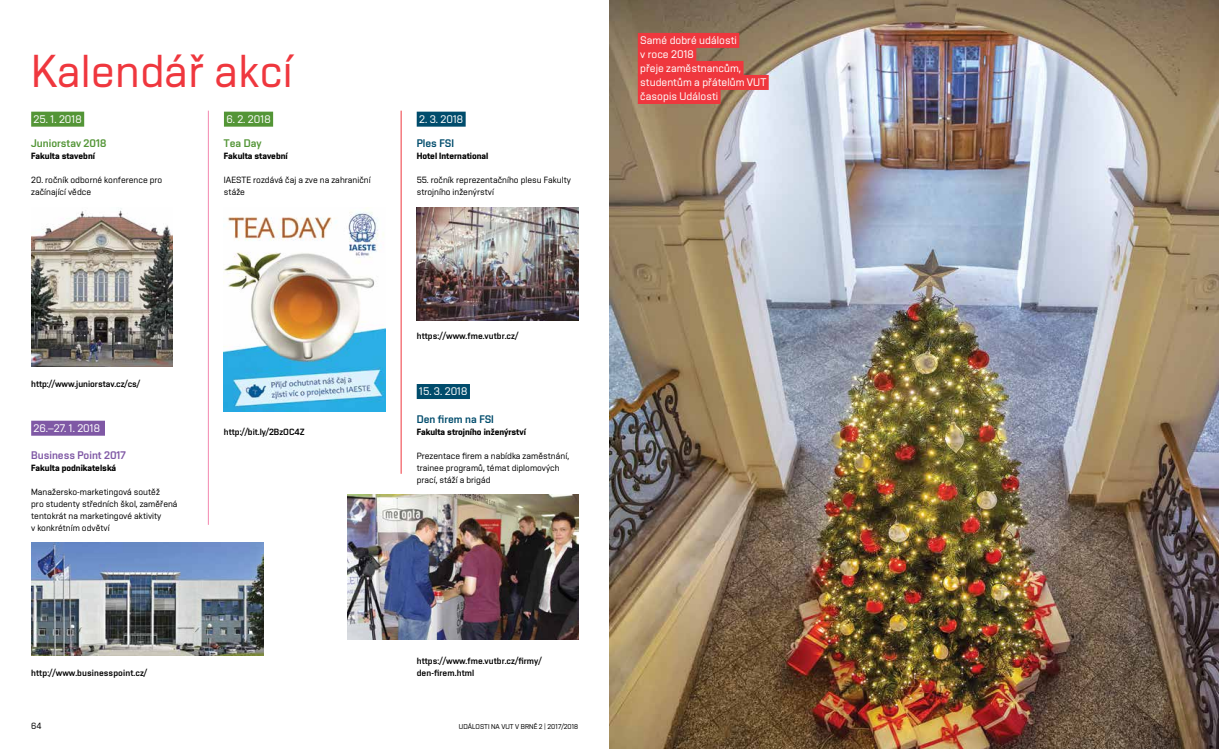
<style>
.page{position:relative;width:1219px;height:749px;background:#fff}
.page>*{position:absolute;margin:0;border:0;box-sizing:border-box;transform-origin:0 0}
.t1{font:46px "Vafle Light VUT";color:#ef373e}
.t2{font:11px/14px "Vafle Light VUT";color:#fff}
.t3{font:11px "Vafle VUT";color:#539536}
.t4{font:11px "Vafle VUT";color:#004c6c}
.t5{font:11px "Vafle VUT";color:#7f58a5}
.t6{font:9px/12px "Vafle Light VUT";color:#000}
.t7{font:9px/12px "Vafle VUT";letter-spacing:.01em;color:#000}
.t8{font:700 9px "Vafle VUT";color:#000}
.t9{font:7px "Vafle Light VUT";color:#000}
</style>
<div class="page">
<div style="left:31px;top:112px;width:53px;height:15px;background:#539536"></div>
<img style="left:31px;top:208px;width:142px;height:158px">
<div style="left:224px;top:112px;width:49px;height:15px;background:#539536"></div>
<img style="left:224px;top:212px;width:162px;height:199px">
<div style="left:417px;top:112px;width:49px;height:15px;background:#004c6c"></div>
<div style="left:417px;top:384px;width:53px;height:15px;background:#004c6c"></div>
<img style="left:417px;top:207px;width:161px;height:113px">
<img style="left:347px;top:495px;width:231px;height:144px">
<hr style="left:208px;top:111px;width:1px;height:413px;background:#f388af">
<hr style="left:401px;top:111px;width:1px;height:362px;background:#ef373e">
<div style="left:31px;top:420px;width:74px;height:15px;background:#7f58a5"></div>
<img style="left:31px;top:542px;width:232px;height:113px">
<img style="left:609px;top:0;width:610px;height:748px">
<div style="left:638px;top:33px;width:101px;height:15px;background:#ef373e"></div>
<div style="left:638px;top:47px;width:58px;height:15px;background:#ef373e"></div>
<div style="left:638px;top:61px;width:105px;height:15px;background:#ef373e"></div>
<div style="left:638px;top:75px;width:131px;height:15px;background:#ef373e"></div>
<div style="left:638px;top:89px;width:83px;height:15px;background:#ef373e"></div>
<h1 class="t1" style="left:31px;top:44px;width:263px">Kalendář akcí</h1>
<p class="t2" style="left:34px;top:112px;width:50px">25. 1. 2018</p>
<p class="t3" style="left:31px;top:136px;width:77px">Juniorstav 2018</p>
<p class="t8" style="left:31px;top:150px;width:65px">Fakulta stavební</p>
<p class="t6" style="left:31px;top:173px;width:133px">20. ročník odborné konference pro začínající vědce</p>
<p class="t2" style="left:226px;top:112px;width:46px">6. 2. 2018</p>
<p class="t3" style="left:224px;top:137px;width:39px">Tea Day</p>
<p class="t8" style="left:224px;top:151px;width:65px">Fakulta stavební</p>
<p class="t6" style="left:224px;top:174px;width:148px">IAESTE rozdává čaj a zve na zahraniční stáže</p>
<p class="t2" style="left:419px;top:112px;width:46px">2. 3. 2018</p>
<p class="t4" style="left:417px;top:137px;width:39px">Ples FSI</p>
<p class="t8" style="left:417px;top:151px;width:73px">Hotel International</p>
<p class="t6" style="left:417px;top:174px;width:156px">55. ročník reprezentačního plesu Fakulty strojního inženýrství</p>
<p class="t7" style="left:31px;top:377px;width:110px">http://www.juniorstav.cz/cs/</p>
<p class="t2" style="left:34px;top:420px;width:68px">26.–27. 1. 2018</p>
<p class="t5" style="left:31px;top:449px;width:96px">Business Point 2017</p>
<p class="t8" style="left:31px;top:463px;width:86px">Fakulta podnikatelská</p>
<p class="t6" style="left:31px;top:486px;width:148px">Manažersko-marketingová soutěž<br>pro studenty středních škol, zaměřená tentokrát na marketingové aktivity<br>v konkrétním odvětví</p>
<p class="t7" style="left:224px;top:426px;width:82px">http://bit.ly/2BzOC4Z</p>
<p class="t7" style="left:31px;top:666px;width:117px">http://www.businesspoint.cz/</p>
<p class="t7" style="left:417px;top:330px;width:103px">https://www.fme.vutbr.cz/</p>
<p class="t2" style="left:419px;top:384px;width:50px">15. 3. 2018</p>
<p class="t4" style="left:417px;top:413px;width:79px">Den firem na FSI</p>
<p class="t8" style="left:417px;top:427px;width:111px">Fakulta strojního inženýrství</p>
<p class="t6" style="left:417px;top:450px;width:154px">Prezentace firem a nabídka zaměstnání, trainee programů, témat diplomových prací, stáží a brigád</p>
<p class="t7" style="left:417px;top:654px;width:126px">https://www.fme.vutbr.cz/firmy/ den-firem.html</p>
<p class="t6" style="left:31px;top:719px;width:12px">64</p>
<p class="t9" style="left:459px;top:722px;width:121px">UDÁLOSTI NA VUT V BRNĚ 2 | 2017/2018</p>
<p class="t2" style="left:640px;top:33px;width:128px">Samé dobré události<br>v roce 2018<br>přeje zaměstnancům, studentům a přátelům VUT časopis Události</p>
</div>
